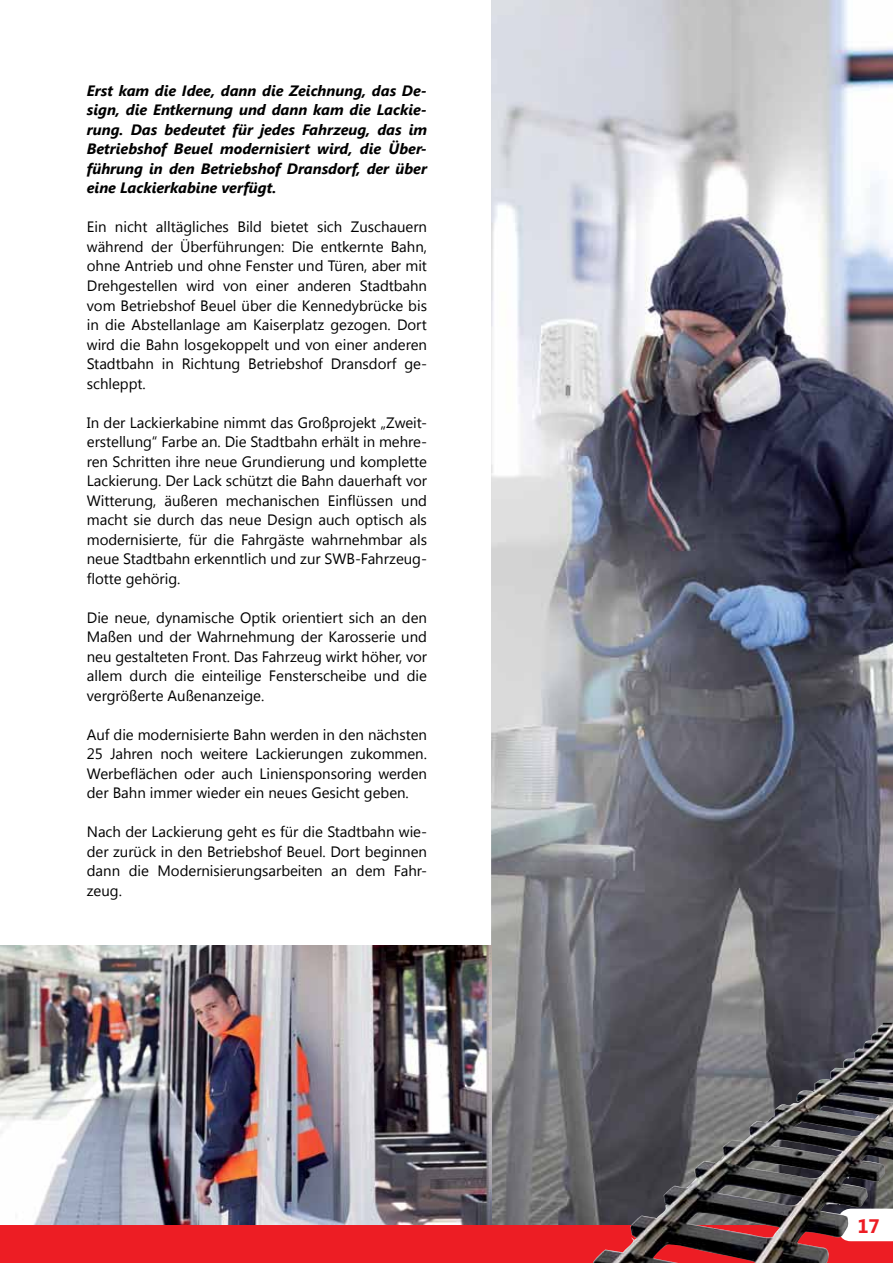
<style>
.page{position:relative;width:893px;height:1263px;background:#fff}
.page>*{position:absolute;margin:0;border:0;box-sizing:border-box;transform-origin:0 0}
.t1{font:700 19.5px "Segoe UI";color:#ed1d24}
.t2{font:15px/19.5px "Segoe UI";color:#000;text-align:justify}
.t3{font:italic 700 15px/19.5px "Segoe UI";color:#000;text-align:justify}
</style>
<div class="page">
<img style="left:491px;top:0;width:402px;height:1225px">
<img style="left:0;top:945px;width:491px;height:280px">
<div style="left:0;top:1225px;width:893px;height:38px;background:#ed1d24"></div>
<svg style="left:882px;top:1208px;width:11px;height:33px"></svg>
<img style="left:593px;top:1023px;width:289px;height:240px">
<p class="t3" style="left:87px;top:80px;width:342px">Erst kam die Idee, dann die Zeichnung, das De&shy;sign, die Entkernung und dann kam die Lackie&shy;rung. Das bedeutet für jedes Fahrzeug, das im Betriebshof Beuel modernisiert wird, die Über&shy;führung in den Betriebshof Dransdorf, der über eine Lackierkabine verfügt.</p>
<p class="t2" style="left:87px;top:217px;width:342px">Ein nicht alltägliches Bild bietet sich Zuschauern während der Überführungen: Die entkernte Bahn, ohne Antrieb und ohne Fenster und Türen, aber mit Drehgestellen wird von einer anderen Stadtbahn vom Betriebshof Beuel über die Kennedybrücke bis in die Abstellanlage am Kaiserplatz gezogen. Dort wird die Bahn losgekoppelt und von einer anderen Stadtbahn in Richtung Betriebshof Dransdorf ge&shy;schleppt.</p>
<p class="t2" style="left:87px;top:412px;width:342px">In der Lackierkabine nimmt das Großprojekt „Zweit&shy;erstellung“ Farbe an. Die Stadtbahn erhält in mehre&shy;ren Schritten ihre neue Grundierung und komplette Lackierung. Der Lack schützt die Bahn dauerhaft vor Witterung, äußeren mechanischen Einflüssen und macht sie durch das neue Design auch optisch als modernisierte, für die Fahrgäste wahrnehmbar als neue Stadtbahn erkenntlich und zur SWB-Fahrzeug&shy;flotte gehörig.</p>
<p class="t2" style="left:87px;top:607px;width:342px">Die neue, dynamische Optik orientiert sich an den Maßen und der Wahrnehmung der Karosserie und neu gestalteten Front. Das Fahrzeug wirkt höher, vor allem durch die einteilige Fensterscheibe und die vergrößerte Außenanzeige.</p>
<p class="t2" style="left:87px;top:724px;width:342px">Auf die modernisierte Bahn werden in den nächsten 25 Jahren noch weitere Lackierungen zukommen.<br>Werbeflächen oder auch Liniensponsoring werden der Bahn immer wieder ein neues Gesicht geben.</p>
<p class="t2" style="left:87px;top:821px;width:342px">Nach der Lackierung geht es für die Stadtbahn wie&shy;der zurück in den Betriebshof Beuel. Dort beginnen dann die Modernisierungsarbeiten an dem Fahr&shy;zeug.</p>
<h1 class="t1" style="left:857px;top:1212px;width:24px">17</h1>
</div>
